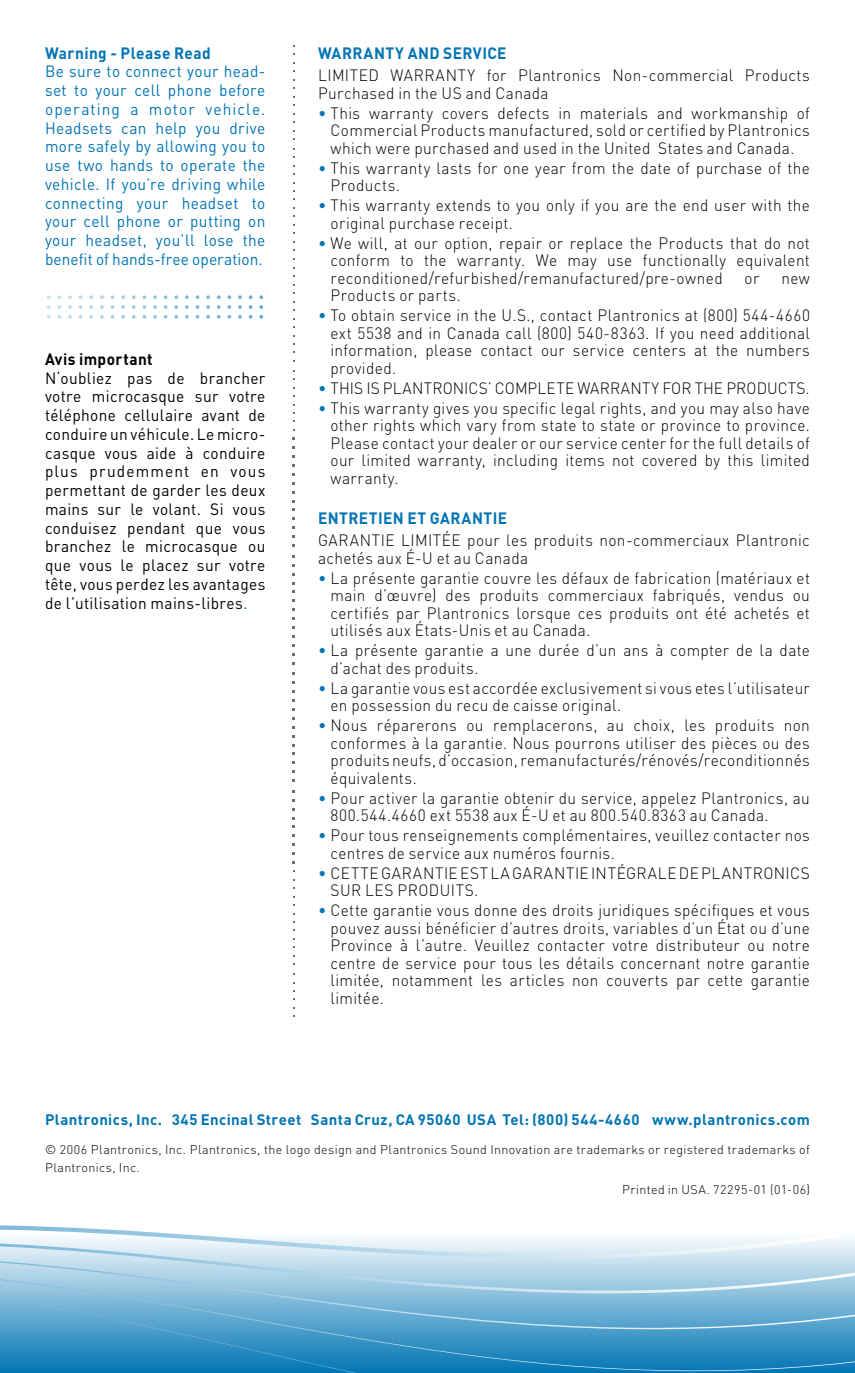
<style>
.page{position:relative;width:855px;height:1373px;background:#fff}
.page>*{position:absolute;margin:0;border:0;box-sizing:border-box;transform-origin:0 0}
.t1{font:300 16.25px/17.5px "DIN";letter-spacing:.025em;color:#000;scale:.95 1}
.t2{font:16.25px/18.8px "DIN";letter-spacing:.025em;color:#000;text-align:justify;scale:.95 1}
.t3{font:16.25px/18.8px "DIN";letter-spacing:.02em;color:#0074b4;text-align:justify;scale:.95 1}
.t4{font:300 16.25px/17.5px "DIN";letter-spacing:.045em;color:#000;scale:.95 1}
.t5{font:700 16.25px "DIN";letter-spacing:.03em;color:#0074b4;scale:.95 1}
.t6{font:700 16.25px "DIN";letter-spacing:.025em;color:#000;scale:.95 1}
.t7{font:700 15px "DIN";letter-spacing:.03em;color:#0074b4}
.t8{font:300 12.5px/17.5px "DIN";letter-spacing:.03em;color:#000}
.s1{color:#0074b4}
</style>
<div class="page">
<svg style="left:0;top:1225px;width:855px;height:16px"></svg>
<svg style="left:0;top:1241px;width:855px;height:27px;background:#d1e6f1"></svg>
<svg style="left:0;top:1268px;width:855px;height:12px;background:#b2d5e8"></svg>
<svg style="left:0;top:1280px;width:855px;height:92px;background:#56a3cd"></svg>
<svg style="left:47px;top:295px;width:4px;height:4px"></svg>
<svg style="left:47px;top:305px;width:4px;height:4px"></svg>
<svg style="left:47px;top:315px;width:4px;height:4px"></svg>
<svg style="left:58px;top:295px;width:3px;height:4px"></svg>
<svg style="left:58px;top:305px;width:3px;height:4px"></svg>
<svg style="left:58px;top:315px;width:3px;height:4px"></svg>
<svg style="left:68px;top:295px;width:4px;height:4px"></svg>
<svg style="left:68px;top:305px;width:4px;height:4px"></svg>
<svg style="left:68px;top:315px;width:4px;height:4px"></svg>
<svg style="left:79px;top:295px;width:4px;height:4px"></svg>
<svg style="left:79px;top:305px;width:4px;height:4px"></svg>
<svg style="left:79px;top:315px;width:4px;height:4px"></svg>
<svg style="left:89px;top:295px;width:4px;height:4px"></svg>
<svg style="left:89px;top:305px;width:4px;height:4px"></svg>
<svg style="left:89px;top:315px;width:4px;height:4px"></svg>
<svg style="left:100px;top:295px;width:4px;height:4px"></svg>
<svg style="left:100px;top:305px;width:4px;height:4px"></svg>
<svg style="left:100px;top:315px;width:4px;height:4px"></svg>
<svg style="left:111px;top:295px;width:3px;height:4px"></svg>
<svg style="left:111px;top:305px;width:3px;height:4px"></svg>
<svg style="left:111px;top:315px;width:3px;height:4px"></svg>
<svg style="left:121px;top:295px;width:4px;height:4px"></svg>
<svg style="left:121px;top:305px;width:4px;height:4px"></svg>
<svg style="left:121px;top:315px;width:4px;height:4px"></svg>
<svg style="left:132px;top:295px;width:4px;height:4px"></svg>
<svg style="left:132px;top:305px;width:4px;height:4px"></svg>
<svg style="left:132px;top:315px;width:4px;height:4px"></svg>
<svg style="left:143px;top:295px;width:3px;height:4px"></svg>
<svg style="left:143px;top:305px;width:3px;height:4px"></svg>
<svg style="left:143px;top:315px;width:3px;height:4px"></svg>
<svg style="left:153px;top:295px;width:4px;height:4px"></svg>
<svg style="left:153px;top:305px;width:4px;height:4px"></svg>
<svg style="left:153px;top:315px;width:4px;height:4px"></svg>
<svg style="left:164px;top:295px;width:4px;height:4px"></svg>
<svg style="left:164px;top:305px;width:4px;height:4px"></svg>
<svg style="left:164px;top:315px;width:4px;height:4px"></svg>
<svg style="left:174px;top:295px;width:4px;height:4px"></svg>
<svg style="left:174px;top:305px;width:4px;height:4px"></svg>
<svg style="left:174px;top:315px;width:4px;height:4px"></svg>
<svg style="left:185px;top:295px;width:4px;height:4px"></svg>
<svg style="left:185px;top:305px;width:4px;height:4px"></svg>
<svg style="left:185px;top:315px;width:4px;height:4px"></svg>
<svg style="left:196px;top:295px;width:3px;height:4px"></svg>
<svg style="left:196px;top:305px;width:3px;height:4px"></svg>
<svg style="left:196px;top:315px;width:3px;height:4px"></svg>
<svg style="left:206px;top:295px;width:4px;height:4px"></svg>
<svg style="left:206px;top:305px;width:4px;height:4px"></svg>
<svg style="left:206px;top:315px;width:4px;height:4px"></svg>
<svg style="left:217px;top:295px;width:4px;height:4px"></svg>
<svg style="left:217px;top:305px;width:4px;height:4px"></svg>
<svg style="left:217px;top:315px;width:4px;height:4px"></svg>
<svg style="left:228px;top:295px;width:3px;height:4px"></svg>
<svg style="left:228px;top:305px;width:3px;height:4px"></svg>
<svg style="left:228px;top:315px;width:3px;height:4px"></svg>
<svg style="left:238px;top:295px;width:4px;height:4px"></svg>
<svg style="left:238px;top:305px;width:4px;height:4px"></svg>
<svg style="left:238px;top:315px;width:4px;height:4px"></svg>
<svg style="left:249px;top:295px;width:4px;height:4px"></svg>
<svg style="left:249px;top:305px;width:4px;height:4px"></svg>
<svg style="left:249px;top:315px;width:4px;height:4px"></svg>
<svg style="left:259px;top:295px;width:4px;height:4px"></svg>
<svg style="left:259px;top:305px;width:4px;height:4px"></svg>
<svg style="left:259px;top:315px;width:4px;height:4px"></svg>
<p class="t5" style="left:45px;top:42px;width:176px">Warning - Please Read</p>
<p class="t3" style="left:45px;top:62px;width:234px">Be sure to connect your head&shy;set to your cell phone before operating a motor vehicle.<br>Headsets can help you drive more safely by allowing you to use two hands to operate the vehicle. If you’re driving while connecting your headset to your cell phone or putting on your headset, you’ll lose the benefit of hands-free operation.</p>
<p class="t6" style="left:45px;top:348px;width:115px">Avis important</p>
<p class="t2" style="left:45px;top:368px;width:234px">N‘oubliez pas de brancher votre microcasque sur votre téléphone cellulaire avant de conduire un véhicule. Le micro&shy;casque vous aide à conduire plus prudemment en vous permettant de garder les deux mains sur le volant. Si vous conduisez pendant que vous branchez le microcasque ou que vous le placez sur votre tête, vous perdez les avantages de l’utilisation mains-libres<span class="s1">.</span></p>
<p class="t5" style="left:318px;top:42px;width:200px">WARRANTY AND SERVICE</p>
<p class="t1" style="left:318px;top:66px;width:519px">LIMITED WARRANTY for Plantronics Non-commercial Products<br>Purchased in the US and Canada</p>
<p class="t1" style="left:330px;top:104px;width:506px;text-align:justify;text-indent:-12px"><span class="s1">•</span> This warranty covers defects in materials and workmanship of Commercial Products manufactured, sold or certified by Plantronics which were purchased and used in the United States and Canada.</p>
<p class="t1" style="left:330px;top:159px;width:506px;text-indent:-12px"><span class="s1">•</span> This warranty lasts for one year from the date of purchase of the<br>Products.</p>
<p class="t1" style="left:330px;top:196px;width:506px;text-indent:-12px"><span class="s1">•</span> This warranty extends to you only if you are the end user with the original purchase receipt.</p>
<p class="t1" style="left:330px;top:234px;width:506px;text-align:justify;text-indent:-12px"><span class="s1">•</span> We will, at our option, repair or replace the Products that do not conform to the warranty. We may use functionally equivalent reconditioned/refurbished/remanufactured/pre-owned</p>
<p class="t1" style="left:745px;top:269px;width:17px">or</p>
<p class="t1" style="left:781px;top:269px;width:32px">new</p>
<p class="t1" style="left:330px;top:286px;width:139px">Products or parts.</p>
<p class="t1" style="left:330px;top:306px;width:506px;text-align:justify;text-indent:-12px"><span class="s1">•</span> To obtain service in the U.S., contact Plantronics at (800) 544-4660 ext 5538 and in Canada call (800) 540-8363. If you need additional information, please contact our service centers at the numbers provided.</p>
<p class="t1" style="left:318px;top:379px;width:519px"><span class="s1">•</span> THIS IS PLANTRONICS’ COMPLETE WARRANTY FOR THE PRODUCTS.</p>
<p class="t1" style="left:330px;top:399px;width:506px;text-align:justify;text-indent:-12px"><span class="s1">•</span> This warranty gives you specific legal rights, and you may also have other rights which vary from state to state or province to province.<br>Please contact your dealer or our service center for the full details of our limited warranty, including items not covered by this limited warranty.</p>
<p class="t5" style="left:318px;top:507px;width:201px">ENTRETIEN ET GARANTIE</p>
<p class="t1" style="left:318px;top:531px;width:519px">GARANTIE LIMITÉE pour les produits non-commerciaux Plantronic achetés aux É-U et au Canada</p>
<p class="t1" style="left:330px;top:569px;width:506px;text-align:justify;text-indent:-12px"><span class="s1">•</span> La présente garantie couvre les défaux de fabrication (matériaux et main d’œuvre) des produits commerciaux fabriqués, vendus ou certifiés par Plantronics lorsque ces produits ont été achetés et utilisés aux États-Unis et au Canada.</p>
<p class="t1" style="left:330px;top:641px;width:506px;text-indent:-12px"><span class="s1">•</span> La présente garantie a une durée d’un ans à compter de la date d’achat des produits.</p>
<p class="t1" style="left:330px;top:679px;width:506px;text-indent:-12px"><span class="s1">•</span> La garantie vous est accordée exclusivement si vous etes l’utilisateur en possession du recu de caisse original.</p>
<p class="t1" style="left:330px;top:716px;width:506px;text-align:justify;text-indent:-12px"><span class="s1">•</span> Nous réparerons ou remplacerons, au choix, les produits non conformes à la garantie. Nous pourrons utiliser des pièces ou des produits neufs, d’occasion, remanufacturés/rénovés/reconditionnés équivalents.</p>
<p class="t1" style="left:330px;top:789px;width:506px;text-indent:-12px"><span class="s1">•</span> Pour activer la garantie obtenir du service, appelez Plantronics, au<br>800.544.4660 ext 5538 aux É-U et au 800.540.8363 au Canada.</p>
<p class="t1" style="left:330px;top:826px;width:506px;text-indent:-12px"><span class="s1">•</span> Pour tous renseignements complémentaires, veuillez contacter nos centres de service aux numéros fournis.</p>
<p class="t4" style="left:330px;top:864px;width:506px;text-indent:-12px"><span class="s1">•</span> CETTE GARANTIE EST LA GARANTIE INTÉGRALE DE PLANTRONICS<br>SUR LES PRODUITS.</p>
<p class="t1" style="left:330px;top:901px;width:506px;text-align:justify;text-indent:-12px"><span class="s1">•</span> Cette garantie vous donne des droits juridiques spécifiques et vous pouvez aussi bénéficier d’autres droits, variables d’un État ou d’une Province à l’autre. Veuillez contacter votre distributeur ou notre centre de service pour tous les détails concernant notre garantie limitée, notamment les articles non couverts par cette garantie limitée.</p>
<p class="t7" style="left:45px;top:1110px;width:766px">Plantronics, Inc. 345 Encinal Street Santa Cruz, CA 95060 USA Tel: (800) 544-4660 www.plantronics.com</p>
<p class="t8" style="left:45px;top:1140px;width:766px">© 2006 Plantronics, Inc. Plantronics, the logo design and Plantronics Sound Innovation are trademarks or registered trademarks of<br>Plantronics, Inc.</p>
<p class="t8" style="left:622px;top:1180px;width:189px">Printed in USA. 72295-01 (01-06)</p>
</div>
